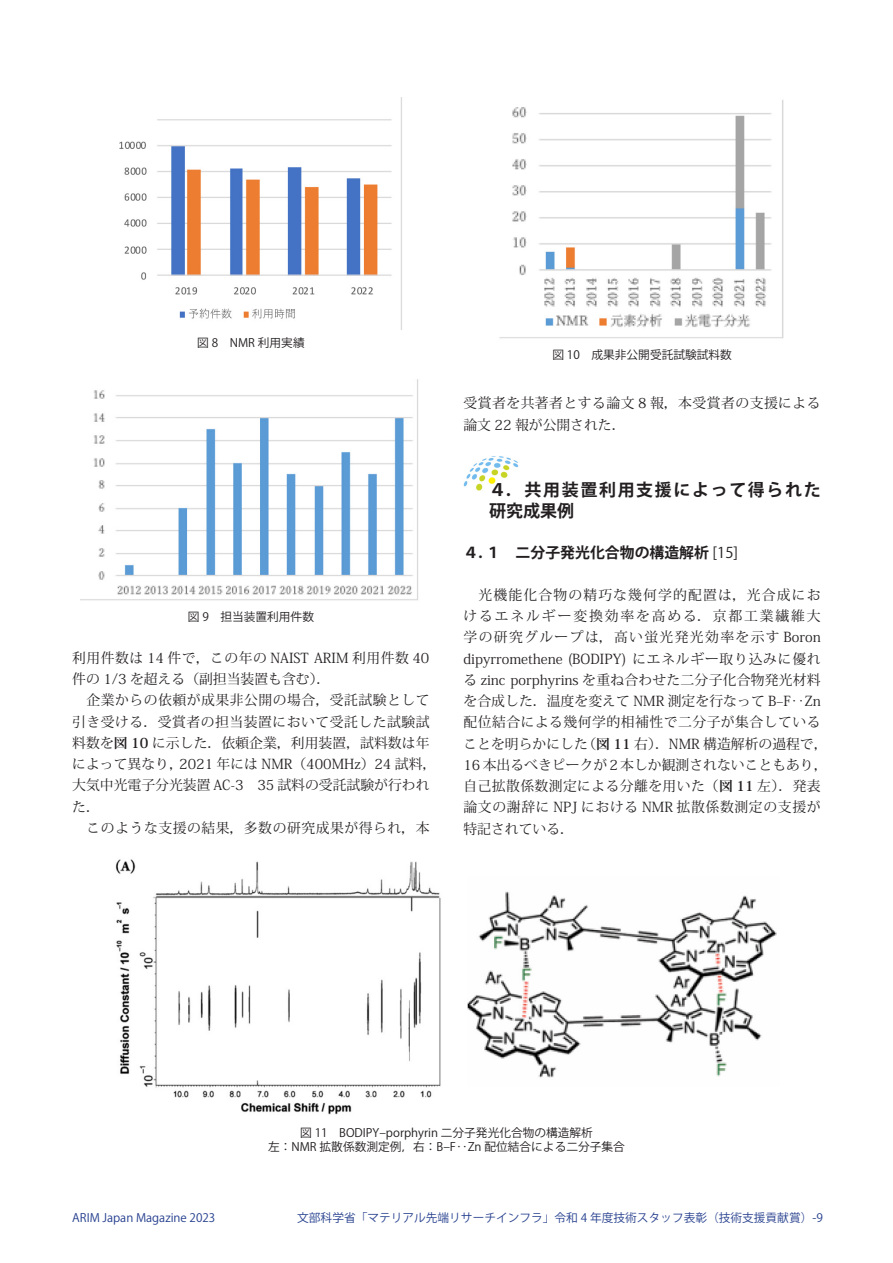
<style>
.page{position:relative;width:893px;height:1263px;background:#fff}
.page>*{position:absolute;margin:0;border:0;box-sizing:border-box;transform-origin:0 0}
.t1{font:700 16.95px/21.3px "Koz Go Pro";letter-spacing:.095em;color:#231f20}
.t2{font:700 14.85px "Koz Go Pro";color:#231f20}
.t3{font:13.8px/21.3px "Koz Min Pro";letter-spacing:.03em;color:#231f20}
.t4{font:13.8px/21.3px "Koz Min Pro";letter-spacing:.005em;color:#231f20}
.t5{font:11.7px/13.8px "Koz Go Pro";color:#231f20;text-align:center}
.t6{font:11.7px "Koz Go Pro";color:#253f8e}
.s1{font-weight:700}
.s2{font-weight:400}
</style>
<div class="page">
<img style="left:463px;top:456px;width:56px;height:34px">
<img style="left:81px;top:379px;width:337px;height:222px">
<img style="left:499px;top:100px;width:285px;height:239px">
<img style="left:119px;top:98px;width:283px;height:232px">
<img style="left:115px;top:859px;width:662px;height:256px">
<p class="t5" style="left:197px;top:336px;width:109px">図 8　NMR 利用実績</p>
<p class="t5" style="left:188px;top:610px;width:128px">図 9　担当装置利用件数</p>
<p class="t4" style="left:72px;top:647px;width:366px">利用件数は 14 件で，この年の NAIST ARIM 利用件数 40件の 1/3 を超える（副担当装置も含む）．<br>　企業からの依頼が成果非公開の場合，受託試験として引き受ける．受賞者の担当装置において受託した試験試料数を<span class="s1">図 10</span> に示した．依頼企業，利用装置，試料数は年によって異なり，2021 年には NMR（400MHz）24 試料，大気中光電子分光装置 AC-3　35 試料の受託試験が行われた．<br>　このような支援の結果，多数の研究成果が得られ，本</p>
<p class="t5" style="left:552px;top:348px;width:181px">図 10　成果非公開受託試験試料数</p>
<p class="t3" style="left:463px;top:392px;width:359px">受賞者を共著者とする論文 8 報，本受賞者の支援による論文 22 報が公開された．</p>
<p class="t1" style="left:489px;top:480px;width:333px">４．共用装置利用支援によって得られた研究成果例</p>
<p class="t2" style="left:463px;top:543px;width:276px">４．１　二分子発光化合物の構造解析 <span class="s2">[15]</span></p>
<p class="t3" style="left:463px;top:583px;width:366px">　光機能化合物の精巧な幾何学的配置は，光合成におけるエネルギー変換効率を高める．京都工業繊維大学の研究グループは，高い蛍光発光効率を示す Boron dipyrromethene (BODIPY) にエネルギー取り込みに優れる zinc porphyrins を重ね合わせた二分子化合物発光材料を合成した．温度を変えて NMR 測定を行なって B–F‥Zn配位結合による幾何学的相補性で二分子が集合していることを明らかにした（<span class="s1">図 11</span> 右）．NMR 構造解析の過程で，<br>16 本出るべきピークが 2 本しか観測されないこともあり，自己拡散係数測定による分離を用いた（<span class="s1">図 11</span> 左）．発表論文の謝辞に NPJ における NMR 拡散係数測定の支援が特記されている．</p>
<p class="t5" style="left:268px;top:1126px;width:358px">図 11　BODIPY–porphyrin 二分子発光化合物の構造解析<br>左：NMR 拡散係数測定例，右：B–F‥Zn 配位結合による二分子集合</p>
<p class="t6" style="left:72px;top:1210px;width:145px">ARIM Japan Magazine 2023</p>
<p class="t6" style="left:297px;top:1210px;width:527px">文部科学省「マテリアル先端リサーチインフラ」令和 4 年度技術スタッフ表彰（技術支援貢献賞）-9</p>
</div>
